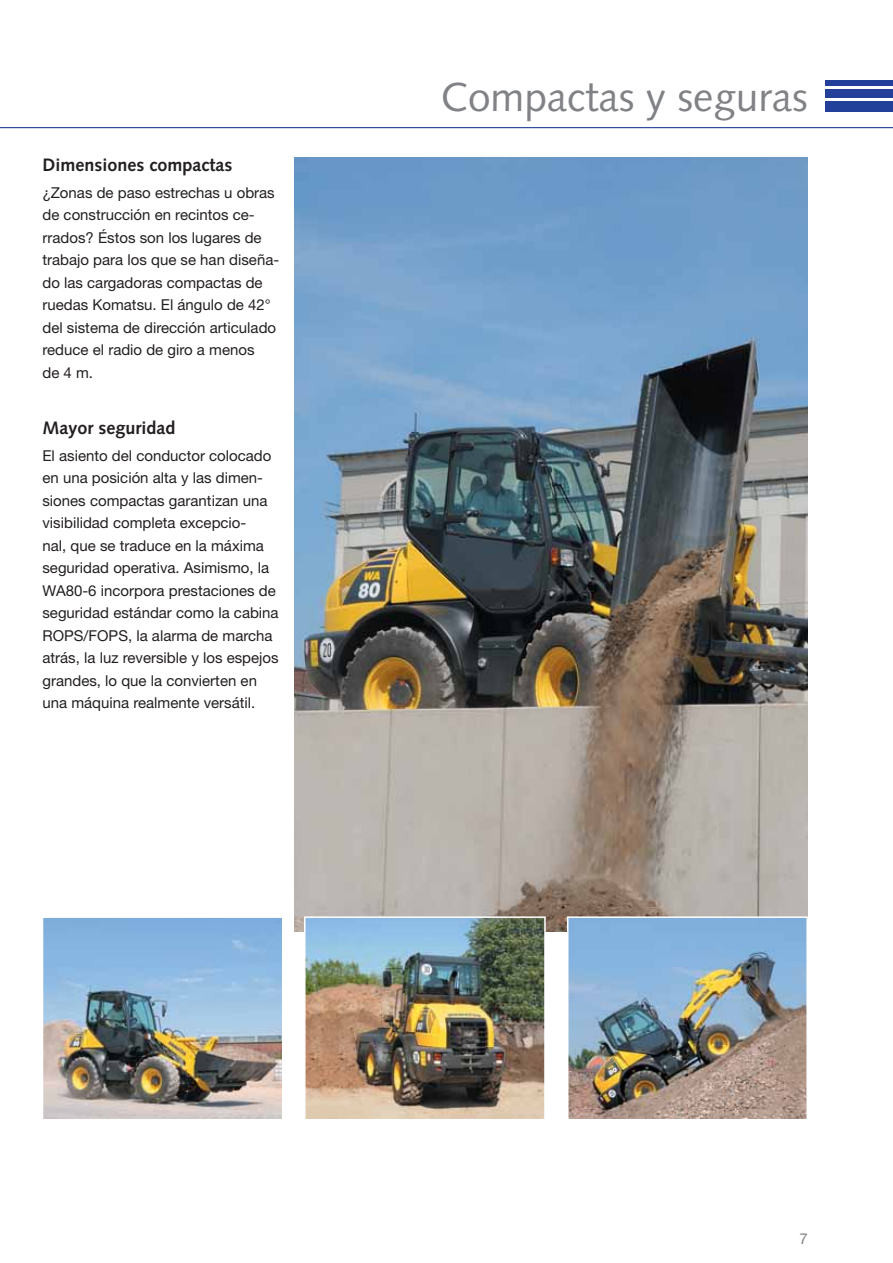
<style>
.page{position:relative;width:893px;height:1263px;background:#fff}
.page>*{position:absolute;margin:0;border:0;box-sizing:border-box;transform-origin:0 0}
.t1{font:40.5px "Syntax LTCE";color:#808285}
.t2{font:700 18px "Syntax LTCE";color:#231f20}
.t3{font:15px/22.5px "Helvetica Neue LT Pro";color:#231f20}
.t4{font:15px "Helvetica Neue LT Pro";color:#808285}
</style>
<div class="page">
<hr style="left:0;top:127px;width:893px;height:1px;background:#223f9a">
<div style="left:825px;top:101px;width:68px;height:10px;background:#223f9a"></div>
<div style="left:825px;top:89px;width:68px;height:8px;background:#223f9a"></div>
<div style="left:825px;top:80px;width:68px;height:5px;background:#223f9a"></div>
<img style="left:294px;top:157px;width:514px;height:775px">
<img style="left:307px;top:919px;width:236px;height:199px">
<div style="left:304px;top:916px;width:242px;height:205px;border:2px solid #fff"></div>
<img style="left:570px;top:919px;width:235px;height:199px">
<div style="left:567px;top:916px;width:241px;height:205px;border:2px solid #fff"></div>
<img style="left:45px;top:919px;width:235px;height:199px">
<div style="left:42px;top:916px;width:241px;height:205px;border:2px solid #fff"></div>
<p class="t2" style="left:42px;top:156px;width:191px">Dimensiones compactas</p>
<p class="t3" style="left:42px;top:183px;width:238px">¿Zonas de paso estrechas u obras de construcción en recintos ce&shy;rrados? Éstos son los lugares de trabajo para los que se han diseña&shy;do las cargadoras compactas de ruedas Komatsu. El ángulo de 42° del sistema de dirección articulado reduce el radio de giro a menos<br>de 4 m.</p>
<p class="t2" style="left:42px;top:419px;width:135px">Mayor seguridad</p>
<p class="t3" style="left:42px;top:446px;width:238px">El asiento del conductor colocado en una posición alta y las dimen&shy;siones compactas garantizan una visibilidad completa excepcio-<br>nal, que se traduce en la máxima seguridad operativa. Asimismo, la WA80-6 incorpora prestaciones de seguridad estándar como la cabina ROPS/FOPS, la alarma de marcha atrás, la luz reversible y los espejos grandes, lo que la convierten en una máquina realmente versátil.</p>
<h1 class="t1" style="left:441px;top:77px;width:368px">Compactas y seguras</h1>
<p class="t4" style="left:799px;top:1233px;width:10px">7</p>
</div>
